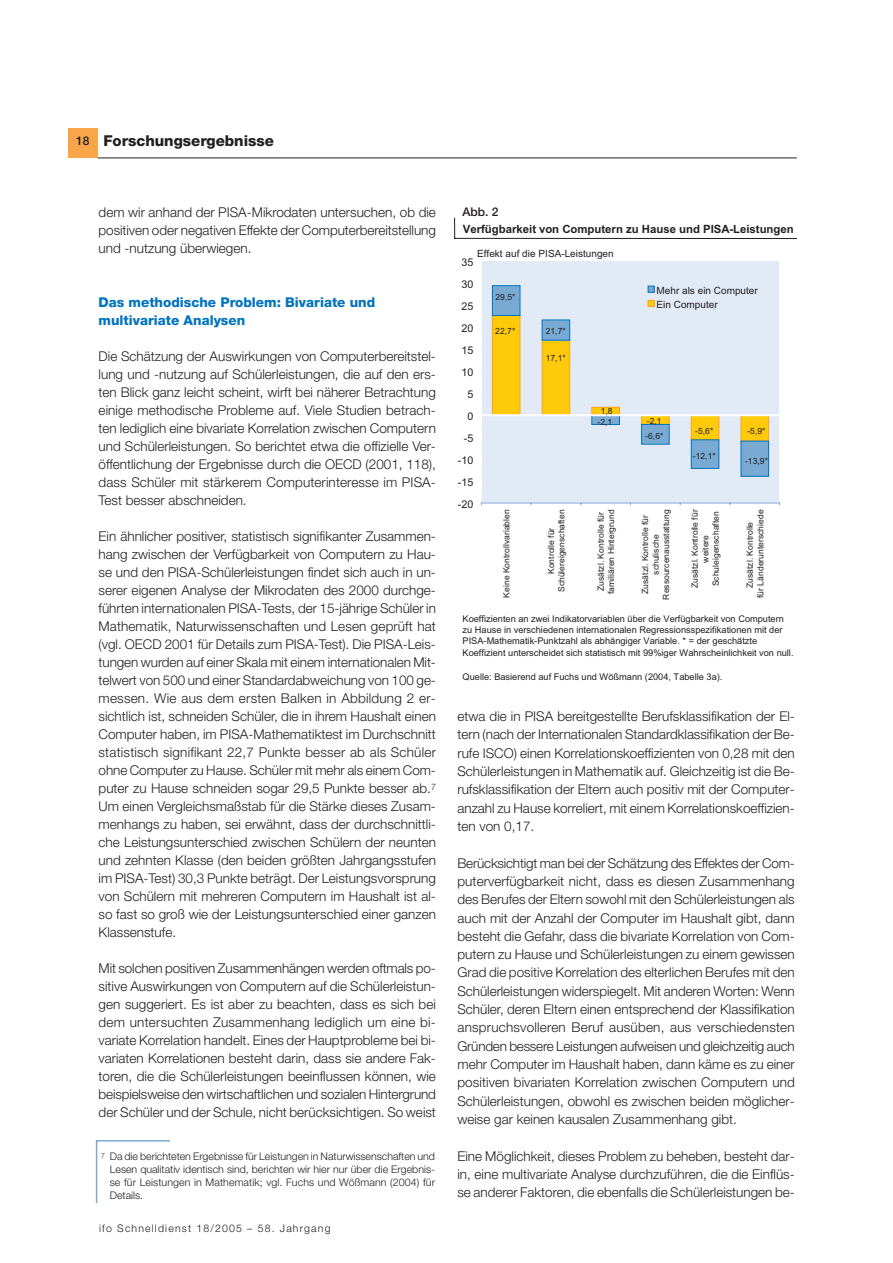
<style>
.page{position:relative;width:893px;height:1263px;background:#fff}
.page>*{position:absolute;margin:0;border:0;box-sizing:border-box;transform-origin:0 0}
.t1{font:800 15px "Helvetica Neue LT Std";color:#231f20}
.t2{font:300 13.5px/18px "Helvetica Neue LT Std";color:#231f20;text-align:justify}
.t3{font:800 13.5px/18px "Helvetica Neue LT Std";color:#0074bc}
.t4{font:500 12px "Helvetica Neue LT Std";color:#231f20}
.t5{font:700 11.4px "Arial";color:#231f20}
.t6{font:10.65px "Arial";letter-spacing:.005em;color:#231f20}
.t7{font:300 10.5px/12.8px "Helvetica Neue LT Std";letter-spacing:.01em;color:#231f20;text-align:justify}
.t8{font:300 10.5px "Helvetica Neue LT Std";letter-spacing:.11em;color:#231f20}
.t9{font:10.05px/14.2px "Arial";color:#231f20}
.t10{font:9.3px/11.2px "Arial";color:#231f20}
.t11{font:8.55px/10.5px "Arial";letter-spacing:.005em;color:#231f20;text-align:center}
</style>
<div class="page">
<hr style="left:98px;top:158px;width:698px;height:1px;background:#231f20">
<div style="left:68px;top:128px;width:30px;height:29px;background:#f9a64a"></div>
<div style="left:481px;top:261px;width:298px;height:242px;background:#e2eaf6"></div>
<div style="left:492px;top:315px;width:28px;height:100px;background:#feca0a"></div>
<div style="left:492px;top:315px;width:28px;height:101px;border:1px solid #f9a51b"></div>
<div style="left:542px;top:340px;width:27px;height:75px;background:#feca0a"></div>
<div style="left:541px;top:340px;width:29px;height:76px;border:1px solid #f9a51b"></div>
<div style="left:591px;top:415px;width:28px;height:9px;background:#79aad4"></div>
<div style="left:591px;top:415px;width:29px;height:10px;border:1px solid #0074bc"></div>
<div style="left:641px;top:415px;width:28px;height:9px;background:#feca0a"></div>
<div style="left:641px;top:415px;width:28px;height:10px;border:1px solid #f9a51b"></div>
<div style="left:691px;top:415px;width:28px;height:25px;background:#feca0a"></div>
<div style="left:691px;top:415px;width:28px;height:25px;border:1px solid #f9a51b"></div>
<div style="left:741px;top:415px;width:27px;height:26px;background:#feca0a"></div>
<div style="left:740px;top:415px;width:29px;height:26px;border:1px solid #f9a51b"></div>
<div style="left:492px;top:286px;width:28px;height:29px;background:#79aad4"></div>
<div style="left:492px;top:285px;width:28px;height:31px;border:1px solid #0074bc"></div>
<div style="left:542px;top:320px;width:27px;height:20px;background:#79aad4"></div>
<div style="left:541px;top:320px;width:29px;height:20px;border:1px solid #0074bc"></div>
<div style="left:591px;top:407px;width:28px;height:8px;background:#feca0a"></div>
<div style="left:591px;top:407px;width:29px;height:9px;border:1px solid #f9a51b"></div>
<div style="left:641px;top:424px;width:28px;height:20px;background:#79aad4"></div>
<div style="left:641px;top:424px;width:28px;height:21px;border:1px solid #0074bc"></div>
<div style="left:691px;top:440px;width:28px;height:28px;background:#79aad4"></div>
<div style="left:691px;top:439px;width:28px;height:30px;border:1px solid #0074bc"></div>
<div style="left:741px;top:441px;width:27px;height:35px;background:#79aad4"></div>
<div style="left:740px;top:441px;width:29px;height:36px;border:1px solid #0074bc"></div>
<hr style="left:481px;top:261px;width:1px;height:242px;background:#fff">
<hr style="left:481px;top:414px;width:298px;height:2px;background:#fff">
<hr style="left:481px;top:503px;width:298px;height:1px;background:#88aed8">
<div style="left:647px;top:286px;width:7px;height:7px;border:1px solid #0074bc"></div>
<div style="left:647px;top:300px;width:7px;height:7px;border:1px solid #f9a51b"></div>
<svg style="left:454px;top:218px;width:1px;height:20px"></svg>
<hr style="left:454px;top:238px;width:342px;height:1px;background:#231f20">
<svg style="left:95px;top:1140px;width:75px;height:64px"></svg>
<p class="t4" style="left:76px;top:136px;width:15px">18</p>
<p class="t1" style="left:103px;top:135px;width:172px">Forschungsergebnisse</p>
<p class="t2" style="left:99px;top:204px;width:339px">dem wir anhand der PISA-Mikrodaten untersuchen, ob die positiven oder negativen Effekte der Computerbereitstellung und -nutzung überwiegen.</p>
<p class="t3" style="left:99px;top:294px;width:278px">Das methodische Problem: Bivariate und multivariate Analysen</p>
<p class="t2" style="left:99px;top:348px;width:339px">Die Schätzung der Auswirkungen von Computerbereitstel&shy;lung und -nutzung auf Schülerleistungen, die auf den ers&shy;ten Blick ganz leicht scheint, wirft bei näherer Betrachtung einige methodische Probleme auf. Viele Studien betrach&shy;ten lediglich eine bivariate Korrelation zwischen Computern und Schülerleistungen. So berichtet etwa die offizielle Ver&shy;öffentlichung der Ergebnisse durch die OECD (2001, 118), dass Schüler mit stärkerem Computerinteresse im PISA-Test besser abschneiden.</p>
<p class="t2" style="left:99px;top:528px;width:339px">Ein ähnlicher positiver, statistisch signifikanter Zusammen&shy;hang zwischen der Verfügbarkeit von Computern zu Hau&shy;se und den PISA-Schülerleistungen findet sich auch in un&shy;serer eigenen Analyse der Mikrodaten des 2000 durchge&shy;führten internationalen PISA-Tests, der 15-jährige Schüler in Mathematik, Naturwissenschaften und Lesen geprüft hat (vgl. OECD 2001 für Details zum PISA-Test). Die PISA-Leis&shy;tungen wurden auf einer Skala mit einem internationalen Mit&shy;telwert von 500 und einer Standardabweichung von 100 ge&shy;messen. Wie aus dem ersten Balken in Abbildung 2 er&shy;sichtlich ist, schneiden Schüler, die in ihrem Haushalt einen Computer haben, im PISA-Mathematiktest im Durchschnitt statistisch signifikant 22,7 Punkte besser ab als Schüler ohne Computer zu Hause. Schüler mit mehr als einem Com&shy;puter zu Hause schneiden sogar 29,5 Punkte besser ab.<sup>7<br></sup>Um einen Vergleichsmaßstab für die Stärke dieses Zusam&shy;menhangs zu haben, sei erwähnt, dass der durchschnittli&shy;che Leistungsunterschied zwischen Schülern der neunten und zehnten Klasse (den beiden größten Jahrgangsstufen im PISA-Test) 30,3 Punkte beträgt. Der Leistungsvorsprung von Schülern mit mehreren Computern im Haushalt ist al&shy;so fast so groß wie der Leistungsunterschied einer ganzen Klassenstufe.</p>
<p class="t2" style="left:99px;top:960px;width:339px">Mit solchen positiven Zusammenhängen werden oftmals po&shy;sitive Auswirkungen von Computern auf die Schülerleistun&shy;gen suggeriert. Es ist aber zu beachten, dass es sich bei dem untersuchten Zusammenhang lediglich um eine bi&shy;variate Korrelation handelt. Eines der Hauptprobleme bei bi&shy;variaten Korrelationen besteht darin, dass sie andere Fak&shy;toren, die die Schülerleistungen beeinflussen können, wie beispielsweise den wirtschaftlichen und sozialen Hintergrund der Schüler und der Schule, nicht berücksichtigen. So weist</p>
<p class="t7" style="left:110px;top:1151px;width:327px;text-indent:-9px"><sup>7</sup> Da die berichteten Ergebnisse für Leistungen in Naturwissenschaften und Lesen qualitativ identisch sind, berichten wir hier nur über die Ergebnis&shy;se für Leistungen in Mathematik; vgl. Fuchs und Wößmann (2004) für Details.</p>
<p class="t8" style="left:99px;top:1225px;width:233px">ifo Schnelldienst 18/2005 – 58. Jahrgang</p>
<p class="t4" style="left:462px;top:207px;width:38px">Abb. 2</p>
<p class="t5" style="left:463px;top:225px;width:332px">Verfügbarkeit von Computern zu Hause und PISA-Leistungen</p>
<p class="t9" style="left:477px;top:247px;width:138px">Effekt auf die PISA-Leistungen</p>
<p class="t11" style="left:495px;top:293px;width:22px">29,5*</p>
<p class="t6" style="left:461px;top:259px;width:13px">35</p>
<p class="t6" style="left:461px;top:281px;width:13px">30</p>
<p class="t9" style="left:656px;top:284px;width:103px">Mehr als ein Computer<br>Ein Computer</p>
<p class="t6" style="left:461px;top:302px;width:13px">25</p>
<p class="t6" style="left:461px;top:324px;width:13px">20</p>
<p class="t6" style="left:461px;top:346px;width:13px">15</p>
<p class="t6" style="left:461px;top:368px;width:13px">10</p>
<p class="t6" style="left:467px;top:390px;width:7px">5</p>
<p class="t6" style="left:467px;top:412px;width:7px">0</p>
<p class="t6" style="left:463px;top:434px;width:11px">-5</p>
<p class="t6" style="left:458px;top:456px;width:17px">-10</p>
<p class="t6" style="left:458px;top:478px;width:17px">-15</p>
<p class="t6" style="left:458px;top:500px;width:17px">-20</p>
<p class="t11" style="left:495px;top:327px;width:22px">22,7*</p>
<p class="t11" style="left:545px;top:327px;width:22px">21,7*</p>
<p class="t11" style="left:545px;top:354px;width:22px">17,1*</p>
<p class="t11" style="left:600px;top:406px;width:13px">1,8</p>
<p class="t11" style="left:597px;top:417px;width:16px">-2,1</p>
<p class="t11" style="left:647px;top:416px;width:16px">-2,1</p>
<p class="t11" style="left:645px;top:431px;width:20px">-6,6*</p>
<p class="t11" style="left:695px;top:426px;width:20px">-5,6*</p>
<p class="t11" style="left:747px;top:426px;width:20px">-5,9*</p>
<p class="t11" style="left:693px;top:452px;width:24px">-12,1*</p>
<p class="t11" style="left:745px;top:457px;width:24px">-13,9*</p>
<p class="t11" style="left:502px;top:598px;width:90px;rotate:-90deg">Keine Kontrollvariablen</p>
<p class="t11" style="left:546px;top:592px;width:84px;rotate:-90deg">Kontrolle für<br>Schülereigenschaften</p>
<p class="t11" style="left:596px;top:594px;width:86px;rotate:-90deg">Zusätzl. Kontrolle für familiären Hintergrund</p>
<p class="t11" style="left:640px;top:600px;width:92px;rotate:-90deg">Zusätzl. Kontrolle für schulische<br>Ressourcenausstattung</p>
<p class="t11" style="left:690px;top:588px;width:80px;rotate:-90deg">Zusätzl. Kontrolle für weitere<br>Schuleigenschaften</p>
<p class="t11" style="left:745px;top:598px;width:90px;rotate:-90deg">Zusätzl. Kontrolle<br>für Länderunterschiede</p>
<p class="t10" style="left:462px;top:614px;width:332px">Koeffizienten an zwei Indikatorvariablen über die Verfügbarkeit von Computern zu Hause in verschiedenen internationalen Regressionsspezifikationen mit der PISA-Mathematik-Punktzahl als abhängiger Variable. * = der geschätzte Koeffizient unterscheidet sich statistisch mit 99%iger Wahrscheinlichkeit von null.</p>
<p class="t10" style="left:462px;top:672px;width:261px">Quelle: Basierend auf Fuchs und Wößmann (2004, Tabelle 3a).</p>
<p class="t2" style="left:457px;top:708px;width:339px">etwa die in PISA bereitgestellte Berufsklassifikation der El&shy;tern (nach der Internationalen Standardklassifikation der Be&shy;rufe ISCO) einen Korrelationskoeffizienten von 0,28 mit den Schülerleistungen in Mathematik auf. Gleichzeitig ist die Be&shy;rufsklassifikation der Eltern auch positiv mit der Computer&shy;anzahl zu Hause korreliert, mit einem Korrelationskoeffizien&shy;ten von 0,17.</p>
<p class="t2" style="left:457px;top:855px;width:339px">Berücksichtigt man bei der Schätzung des Effektes der Com&shy;puterverfügbarkeit nicht, dass es diesen Zusammenhang des Berufes der Eltern sowohl mit den Schülerleistungen als auch mit der Anzahl der Computer im Haushalt gibt, dann besteht die Gefahr, dass die bivariate Korrelation von Com&shy;putern zu Hause und Schülerleistungen zu einem gewissen Grad die positive Korrelation des elterlichen Berufes mit den Schülerleistungen widerspiegelt. Mit anderen Worten: Wenn Schüler, deren Eltern einen entsprechend der Klassifikation anspruchsvolleren Beruf ausüben, aus verschiedensten Gründen bessere Leistungen aufweisen und gleichzeitig auch mehr Computer im Haushalt haben, dann käme es zu einer positiven bivariaten Korrelation zwischen Computern und Schülerleistungen, obwohl es zwischen beiden möglicher&shy;weise gar keinen kausalen Zusammenhang gibt.</p>
<p class="t2" style="left:457px;top:1148px;width:339px">Eine Möglichkeit, dieses Problem zu beheben, besteht dar&shy;in, eine multivariate Analyse durchzuführen, die die Einflüs&shy;se anderer Faktoren, die ebenfalls die Schülerleistungen be-</p>
</div>
